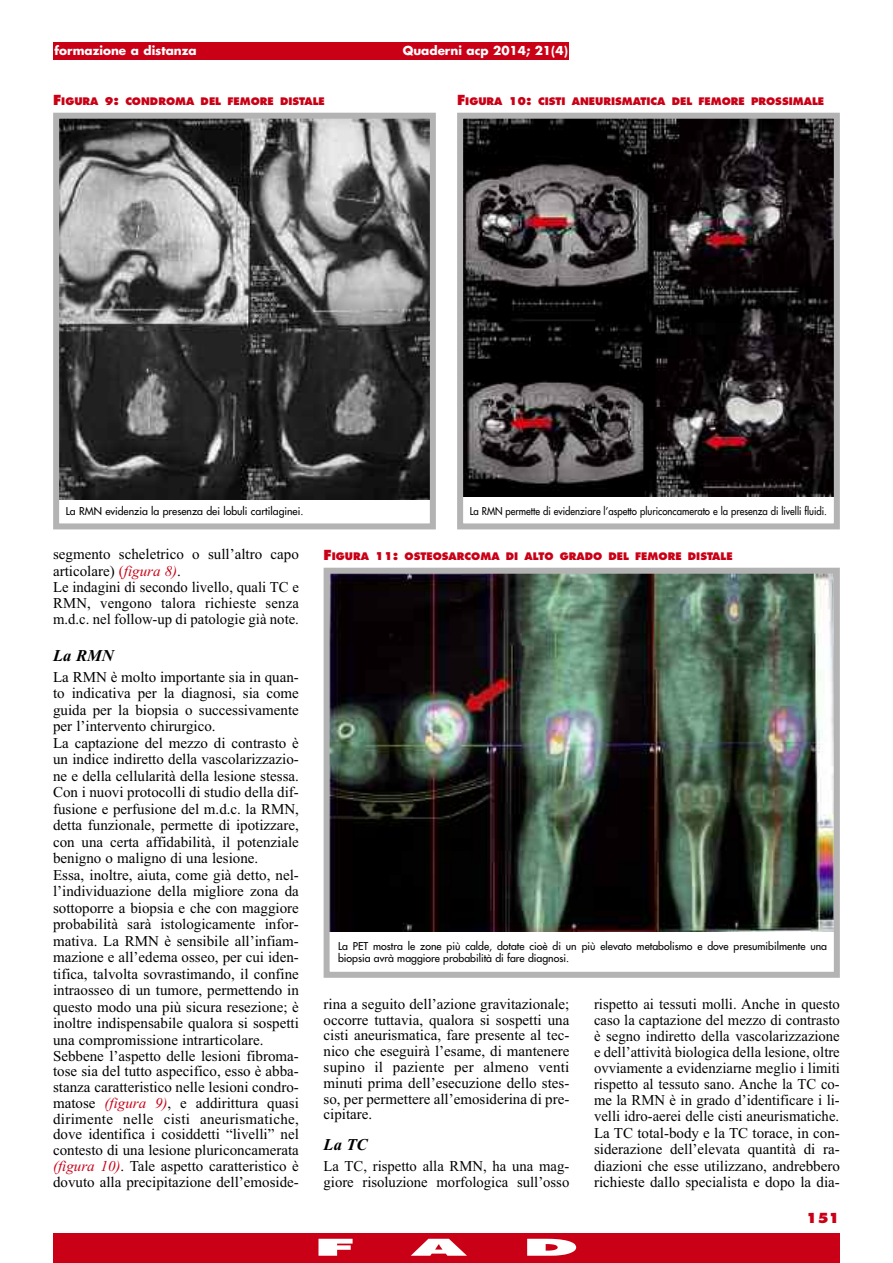
<style>
.page{position:relative;width:893px;height:1263px;background:#fff}
.page>*{position:absolute;margin:0;border:0;box-sizing:border-box;transform-origin:0 0}
.t1{font:800 22.5px "Futura";color:#fff;scale:3 1}
.t2{font:italic 700 16.5px "Times New Roman";color:#000}
.t3{font:15px/16.4px "Times New Roman";color:#000}
.t4{font:800 13.5px "Futura";color:#ca0016}
.t5{font:700 12px "Futura";color:#fff}
.t6{font:10.5px/12px "Futura";color:#000}
.t7{font:10.5px "Futura";color:#000;scale:.91 1}
.t8{font:800 10.2px "Futura";color:#ca0016}
.s1{font-size:13.5px}
.s2{font-size:10.5px}
.s3{color:#ca0016}
.s4{font-style:italic;color:#ca0016}
</style>
<div class="page">
<div style="left:53px;top:1233px;width:787px;height:30px;background:#ca0016"></div>
<div style="left:53px;top:43px;width:246px;height:17px;background:#ca0016"></div>
<div style="left:295px;top:43px;width:274px;height:17px;background:#ca0016"></div>
<img style="left:60px;top:120px;width:369px;height:379px">
<div style="left:53px;top:113px;width:383px;height:416px;border:6px solid #b3b3b3"></div>
<img style="left:464px;top:120px;width:369px;height:377px">
<div style="left:457px;top:113px;width:383px;height:416px;border:6px solid #b3b3b3"></div>
<img style="left:331px;top:575px;width:502px;height:356px">
<div style="left:324px;top:568px;width:516px;height:410px;border:6px solid #b3b3b3"></div>
<p class="t5" style="left:55px;top:43px;width:144px">formazione a distanza</p>
<p class="t5" style="left:403px;top:43px;width:167px">Quaderni acp 2014; 21(4)</p>
<p class="t8" style="left:53px;top:94px;width:273px"><span class="s1">F</span>IGURA <span class="s2">9</span><span class="s1">:</span> CONDROMA DEL FEMORE DISTALE</p>
<p class="t8" style="left:457px;top:94px;width:369px"><span class="s1">F</span>IGURA <span class="s2">10</span><span class="s1">:</span> CISTI ANEURISMATICA DEL FEMORE PROSSIMALE</p>
<p class="t6" style="left:66px;top:505px;width:239px">La RMN evidenzia la presenza dei lobuli cartilaginei.</p>
<p class="t3" style="left:53px;top:546px;width:247px">segmento scheletrico o sull’altro capo articolare) <span class="s3">(</span><span class="s4">figura 8)</span>.<br>Le indagini di secondo livello, quali TC e RMN, vengono talora richieste senza m.d.c. nel follow-up di patologie già note.</p>
<p class="t2" style="left:53px;top:646px;width:62px">La RMN</p>
<p class="t3" style="left:53px;top:668px;width:247px">La RMN è molto importante sia in quan&shy;to indicativa per la diagnosi, sia come guida per la biopsia o successivamente per l’intervento chirurgico.<br>La captazione del mezzo di contrasto è un indice indiretto della vascolarizzazio&shy;ne e della cellularità della lesione stessa.<br>Con i nuovi protocolli di studio della dif&shy;fusione e perfusione del m.d.c. la RMN, detta funzionale, permette di ipotizzare, con una certa affidabilità, il potenziale benigno o maligno di una lesione.<br>Essa, inoltre, aiuta, come già detto, nel&shy;l’individuazione della migliore zona da sottoporre a biopsia e che con maggiore probabilità sarà istologicamente infor&shy;mativa. La RMN è sensibile all’infiam&shy;mazione e all’edema osseo, per cui iden&shy;tifica, talvolta sovrastimando, il confine intraosseo di un tumore, permettendo in questo modo una più sicura resezione; è inoltre indispensabile qualora si sospetti una compromissione intrarticolare.<br>Sebbene l’aspetto delle lesioni fibroma&shy;tose sia del tutto aspecifico, esso è abba&shy;stanza caratteristico nelle lesioni condro&shy;matose <span class="s4">(figura 9)</span>, e addirittura quasi dirimente nelle cisti aneurismatiche, dove identifica i cosiddetti “livelli” nel contesto di una lesione pluriconcamerata <span class="s4">(figura 10)</span>. Tale aspetto caratteristico è dovuto alla precipitazione dell’emoside-</p>
<p class="t7" style="left:470px;top:504px;width:394px">La RMN permette di evidenziare l’aspetto pluriconcamerato e la presenza di livelli fluidi.</p>
<p class="t8" style="left:324px;top:549px;width:411px"><span class="s1">F</span>IGURA <span class="s2">11</span><span class="s1">:</span> OSTEOSARCOMA DI ALTO GRADO DEL FEMORE DISTALE</p>
<p class="t6" style="left:338px;top:940px;width:490px">La PET mostra le zone più calde, dotate cioè di un più elevato metabolismo e dove presumibilmente una biopsia avrà maggiore probabilità di fare diagnosi.</p>
<p class="t3" style="left:324px;top:996px;width:247px;line-height:15.8px;text-align:justify">rina a seguito dell’azione gravitazionale; occorre tuttavia, qualora si sospetti una cisti aneurismatica, fare presente al tec&shy;nico che eseguirà l’esame, di mantenere supino il paziente per almeno venti minuti prima dell’esecuzione dello stes&shy;so, per permettere all’emosiderina di pre&shy;cipitare.</p>
<p class="t2" style="left:324px;top:1135px;width:45px">La TC</p>
<p class="t3" style="left:324px;top:1157px;width:247px">La TC, rispetto alla RMN, ha una mag&shy;giore risoluzione morfologica sull’osso</p>
<h1 class="t1" style="left:314px;top:1233px;width:15px">F</h1>
<h1 class="t1" style="left:411px;top:1233px;width:20px">A</h1>
<h1 class="t1" style="left:523px;top:1233px;width:20px">D</h1>
<p class="t3" style="left:594px;top:996px;width:247px;text-align:justify">rispetto ai tessuti molli. Anche in questo caso la captazione del mezzo di contrasto è segno indiretto della vascolarizzazione e dell’attività biologica della lesione, oltre ovviamente a evidenziarne meglio i limiti rispetto al tessuto sano. Anche la TC co&shy;me la RMN è in grado d’identificare i li&shy;velli idro-aerei delle cisti aneurismatiche.<br>La TC total-body e la TC torace, in con&shy;siderazione dell’elevata quantità di ra&shy;diazioni che esse utilizzano, andrebbero richieste dallo specialista e dopo la dia-</p>
<p class="t4" style="left:806px;top:1209px;width:35px">151</p>
</div>
